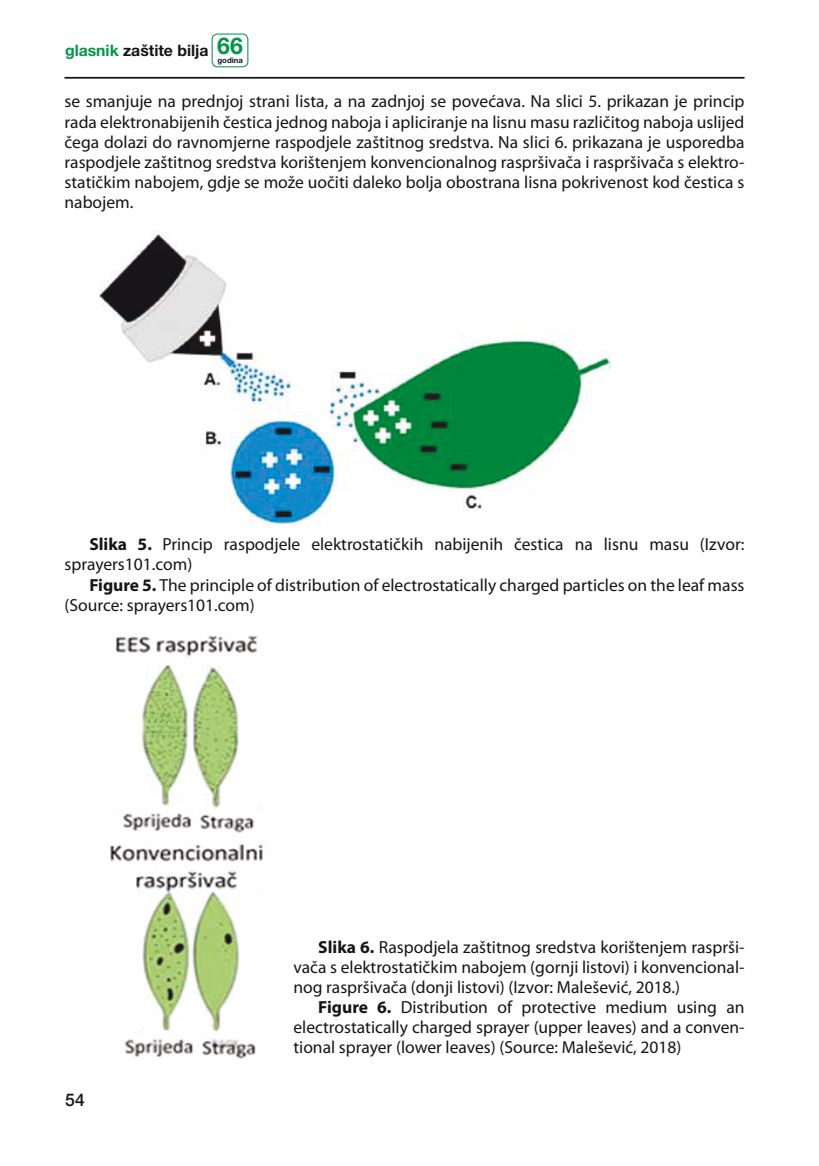
<style>
.page{position:relative;width:819px;height:1166px;background:#fff}
.page>*{position:absolute;margin:0;border:0;box-sizing:border-box;transform-origin:0 0}
.t1{font:17.5px/20.1px "Myriad Pro";color:#141517;text-align:justify}
.t2{font:500 17.5px "Helvetica Neue LT Pro";color:#141517}
.t3{font:700 15.75px "Helvetica Neue LT Pro";color:#141517}
.t4{font:700 7.7px "Helvetica Neue LT Pro";color:#141517}
.s1{color:#039648}
.s2{font-size:23.1px;color:#039648}
.s3{font-weight:700}
</style>
<div class="page">
<hr style="left:64px;top:77px;width:680px;height:2px;background:#141517">
<div style="left:211px;top:34px;width:37px;height:33px;border:1px solid #039648;border-radius:5px"></div>
<img style="left:99px;top:234px;width:511px;height:293px">
<img style="left:110px;top:635px;width:156px;height:424px">
<p class="t3" style="left:65px;top:44px;width:179px"><span class="s1">glasnik</span> zaštite bilja <span class="s2">66</span></p>
<p class="t4" style="left:217px;top:58px;width:27px">godina</p>
<p class="t1" style="left:64px;top:93px;width:681px">se smanjuje na prednjoj strani lista, a na zadnjoj se povećava. Na slici 5. prikazan je princip rada elektronabijenih čestica jednog naboja i apliciranje na lisnu masu različitog naboja uslijed čega dolazi do ravnomjerne raspodjele zaštitnog sredstva. Na slici 6. prikazana je usporedba raspodjele zaštitnog sredstva korištenjem konvencionalnog raspršivača i raspršivača s elektro&shy;statičkim nabojem, gdje se može uočiti daleko bolja obostrana lisna pokrivenost kod čestica s nabojem.</p>
<p class="t1" style="left:64px;top:535px;width:681px;text-indent:25px"><span class="s3">Slika 5.</span> Princip raspodjele elektrostatičkih nabijenih čestica na lisnu masu (Izvor: sprayers101.com)</p>
<p class="t1" style="left:64px;top:576px;width:681px;text-indent:25px"><span class="s3">Figure 5.</span> The principle of distribution of electrostatically charged particles on the leaf mass (Source: sprayers101.com)</p>
<p class="t2" style="left:65px;top:1090px;width:21px">54</p>
<p class="t1" style="left:293px;top:938px;width:452px;text-indent:25px"><span class="s3">Slika 6.</span> Raspodjela zaštitnog sredstva korištenjem rasprši&shy;vača s elektrostatičkim nabojem (gornji listovi) i konvencional&shy;nog raspršivača (donji listovi) (Izvor: Malešević, 2018.)</p>
<p class="t1" style="left:293px;top:998px;width:452px;text-indent:25px"><span class="s3">Figure 6.</span> Distribution of protective medium using an electrostatically charged sprayer (upper leaves) and a conven&shy;tional sprayer (lower leaves) (Source: Malešević, 2018)</p>
</div>
